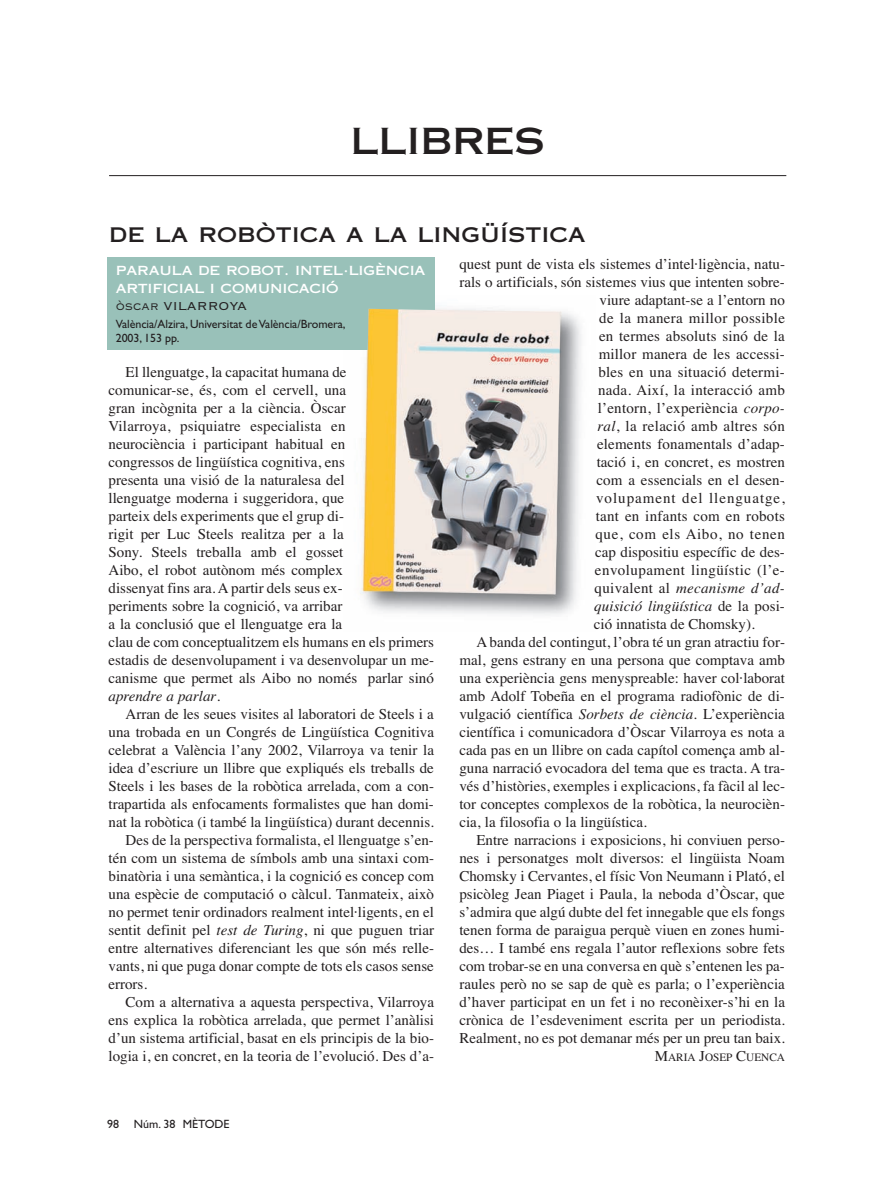
<style>
.page{position:relative;width:893px;height:1191px;background:#fff}
.page>*{position:absolute;margin:0;border:0;box-sizing:border-box;transform-origin:0 0}
.t1{font:36px "Copperplate Thirty One AB";color:#231f20}
.t2{font:24px "Copperplate Thirty One AB";color:#231f20}
.t3{font:15px/18px "Times";color:#231f20}
.t4{font:15px "Times";letter-spacing:.02em;color:#231f20}
.t5{font:italic 15px "Times";letter-spacing:.005em;color:#231f20}
.t6{font:15px/18px "Copperplate Thirty One AB";letter-spacing:-.01em;color:#fff}
.t7{font:15px "Times";letter-spacing:.03em;color:#231f20}
.t8{font:15px "Times";letter-spacing:.025em;color:#231f20}
.t9{font:15px "Times";letter-spacing:.065em;color:#231f20}
.t10{font:15px "Times";letter-spacing:.04em;color:#231f20}
.t11{font:15px "Copperplate Thirty Two BC";color:#231f20}
.t12{font:12px/14.4px "Gill Sans";letter-spacing:-.005em;color:#231f20}
.t13{font:11.25px "Times";color:#231f20}
.s1{font-style:italic}
.s2{font-style:normal}
.s3{font-size:15px}
</style>
<div class="page">
<hr style="left:109px;top:175px;width:677px;height:1px;background:#231f20">
<img style="left:343px;top:311px;width:238px;height:304px">
<div style="left:107px;top:257px;width:328px;height:92px;background:#99c1b9"></div>
<img style="left:364px;top:309px;width:196px;height:285px">
<h1 class="t1" style="left:351px;top:120px;width:195px">LLIBRES</h1>
<h2 class="t2" style="left:109px;top:220px;width:478px">de la robòtica a la lingüística</h2>
<p class="t6" style="left:116px;top:260px;width:311px">paraula de robot. intel·ligència artificial i comunicació</p>
<p class="t11" style="left:116px;top:296px;width:133px">òscar VILARROYA</p>
<p class="t12" style="left:116px;top:318px;width:231px">València/Alzira, Universitat de València/Bromera,<br>2003, 153 pp.</p>
<p class="t3" style="left:459px;top:256px;width:327px">quest punt de vista els sistemes d’intel·ligència, natu-</p>
<p class="t3" style="left:459px;top:274px;width:327px">rals o artificials, són sistemes vius que intenten sobre-</p>
<p class="t3" style="left:600px;top:292px;width:187px">viure adaptant-se a l’entorn no</p>
<p class="t8" style="left:599px;top:312px;width:187px">de la manera millor possible</p>
<p class="t3" style="left:599px;top:328px;width:187px">en termes absoluts sinó de la</p>
<p class="t3" style="left:599px;top:346px;width:188px">millor manera de les accessi-</p>
<p class="t4" style="left:598px;top:366px;width:188px">bles en una situació determi-</p>
<p class="t4" style="left:598px;top:384px;width:188px">nada. Així, la interacció amb</p>
<p class="t3" style="left:598px;top:400px;width:189px">l’entorn, l’experiència <span class="s1">corpo-</span></p>
<p class="t4" style="left:597px;top:420px;width:189px"><span class="s1">ral</span>, la relació amb altres són</p>
<p class="t3" style="left:597px;top:436px;width:189px">elements fonamentals d’adap-</p>
<p class="t3" style="left:597px;top:454px;width:190px">tació i, en concret, es mostren</p>
<p class="t3" style="left:596px;top:472px;width:190px">com a essencials en el desen-</p>
<p class="t9" style="left:596px;top:492px;width:190px">volupament del llenguatge,</p>
<p class="t3" style="left:596px;top:508px;width:191px">tant en infants com en robots</p>
<p class="t10" style="left:595px;top:528px;width:191px">que, com els Aibo, no tenen</p>
<p class="t3" style="left:595px;top:544px;width:191px">cap dispositiu específic de des-</p>
<p class="t7" style="left:595px;top:564px;width:192px">envolupament lingüístic (l’e-</p>
<p class="t5" style="left:595px;top:582px;width:192px"><span class="s2">quivalent al</span> mecanisme d’ad-</p>
<p class="t5" style="left:594px;top:600px;width:192px">quisició lingüística <span class="s2">de la posi-</span></p>
<p class="t3" style="left:594px;top:616px;width:162px">ció innatista de Chomsky).</p>
<p class="t3" style="left:476px;top:634px;width:310px">A banda del contingut, l’obra té un gran atractiu for-</p>
<p class="t3" style="left:459px;top:652px;width:327px">mal, gens estrany en una persona que comptava amb</p>
<p class="t3" style="left:459px;top:670px;width:327px">una experiència gens menyspreable: haver col·laborat</p>
<p class="t3" style="left:459px;top:688px;width:327px">amb Adolf Tobeña en el programa radiofònic de di-</p>
<p class="t3" style="left:459px;top:706px;width:327px">vulgació científica <span class="s1">Sorbets de ciència</span>. L’experiència</p>
<p class="t3" style="left:459px;top:724px;width:327px">científica i comunicadora d’Òscar Vilarroya es nota a</p>
<p class="t3" style="left:459px;top:742px;width:327px">cada pas en un llibre on cada capítol comença amb al-</p>
<p class="t3" style="left:459px;top:760px;width:327px">guna narració evocadora del tema que es tracta. A tra-</p>
<p class="t3" style="left:459px;top:778px;width:327px">vés d’històries, exemples i explicacions, fa fàcil al lec-</p>
<p class="t3" style="left:459px;top:796px;width:327px">tor conceptes complexos de la robòtica, la neurocièn-</p>
<p class="t3" style="left:459px;top:814px;width:189px">cia, la filosofia o la lingüística.</p>
<p class="t3" style="left:476px;top:832px;width:310px">Entre narracions i exposicions, hi conviuen perso-</p>
<p class="t3" style="left:459px;top:850px;width:327px">nes i personatges molt diversos: el lingüista Noam</p>
<p class="t3" style="left:459px;top:868px;width:327px">Chomsky i Cervantes, el físic Von Neumann i Plató, el</p>
<p class="t3" style="left:459px;top:886px;width:327px">psicòleg Jean Piaget i Paula, la neboda d’Òscar, que</p>
<p class="t3" style="left:459px;top:904px;width:327px">s’admira que algú dubte del fet innegable que els fongs</p>
<p class="t3" style="left:459px;top:922px;width:327px">tenen forma de paraigua perquè viuen en zones humi-</p>
<p class="t3" style="left:459px;top:940px;width:327px">des… I també ens regala l’autor reflexions sobre fets</p>
<p class="t3" style="left:459px;top:958px;width:327px">com trobar-se en una conversa en què s’entenen les pa-</p>
<p class="t3" style="left:459px;top:976px;width:327px">raules però no se sap de què es parla; o l’experiència</p>
<p class="t3" style="left:459px;top:994px;width:327px">d’haver participat en un fet i no reconèixer-s’hi en la</p>
<p class="t3" style="left:459px;top:1012px;width:327px">crònica de l’esdeveniment escrita per un periodista.</p>
<p class="t3" style="left:459px;top:1030px;width:327px">Realment, no es pot demanar més per un preu tan baix.</p>
<p class="t13" style="left:655px;top:1053px;width:132px"><span class="s3">M</span>ARIA <span class="s3">J</span>OSEP <span class="s3">C</span>UENCA</p>
<p class="t3" style="left:109px;top:364px;width:327px;text-indent:17px">El llenguatge, la capacitat humana de comunicar-se, és, com el cervell, una<br>gran incògnita per a la ciència. Òscar<br>Vilarroya, psiquiatre especialista en<br>neurociència i participant habitual en<br>congressos de lingüística cognitiva, ens<br>presenta una visió de la naturalesa del<br>llenguatge moderna i suggeridora, que<br>parteix dels experiments que el grup di-<br>rigit per Luc Steels realitza per a la<br>Sony. Steels treballa amb el gosset<br>Aibo, el robot autònom més complex<br>dissenyat fins ara. A partir dels seus ex-<br>periments sobre la cognició, va arribar<br>a la conclusió que el llenguatge era la<br>clau de com conceptualitzem els humans en els primers estadis de desenvolupament i va desenvolupar un me&shy;canisme que permet als Aibo no només parlar sinó <span class="s1">aprendre a parlar</span>.</p>
<p class="t3" style="left:126px;top:706px;width:310px">Arran de les seues visites al laboratori de Steels i a</p>
<p class="t3" style="left:108px;top:724px;width:327px">una trobada en un Congrés de Lingüística Cognitiva</p>
<p class="t3" style="left:108px;top:742px;width:327px">celebrat a València l’any 2002, Vilarroya va tenir la</p>
<p class="t3" style="left:108px;top:760px;width:327px">idea d’escriure un llibre que expliqués els treballs de</p>
<p class="t3" style="left:108px;top:778px;width:327px">Steels i les bases de la robòtica arrelada, com a con-</p>
<p class="t3" style="left:108px;top:796px;width:327px">trapartida als enfocaments formalistes que han domi-</p>
<p class="t3" style="left:108px;top:814px;width:327px">nat la robòtica (i també la lingüística) durant decennis.</p>
<p class="t3" style="left:126px;top:832px;width:310px">Des de la perspectiva formalista, el llenguatge s’en-</p>
<p class="t3" style="left:108px;top:850px;width:327px">tén com un sistema de símbols amb una sintaxi com-</p>
<p class="t3" style="left:108px;top:868px;width:327px">binatòria i una semàntica, i la cognició es concep com</p>
<p class="t3" style="left:108px;top:886px;width:327px">una espècie de computació o càlcul. Tanmateix, això</p>
<p class="t3" style="left:108px;top:904px;width:327px">no permet tenir ordinadors realment intel·ligents, en el</p>
<p class="t3" style="left:108px;top:922px;width:327px">sentit definit pel <span class="s1">test de Turing</span>, ni que puguen triar</p>
<p class="t3" style="left:108px;top:940px;width:327px">entre alternatives diferenciant les que són més relle-</p>
<p class="t3" style="left:108px;top:958px;width:327px">vants, ni que puga donar compte de tots els casos sense</p>
<p class="t3" style="left:108px;top:976px;width:40px">errors.</p>
<p class="t3" style="left:126px;top:994px;width:310px">Com a alternativa a aquesta perspectiva, Vilarroya</p>
<p class="t3" style="left:108px;top:1012px;width:327px">ens explica la robòtica arrelada, que permet l’anàlisi</p>
<p class="t3" style="left:108px;top:1030px;width:327px">d’un sistema artificial, basat en els principis de la bio-</p>
<p class="t3" style="left:108px;top:1048px;width:327px">logia i, en concret, en la teoria de l’evolució. Des d’a-</p>
<p class="t12" style="left:107px;top:1118px;width:124px">98 Núm. 38 MÈTODE</p>
</div>
